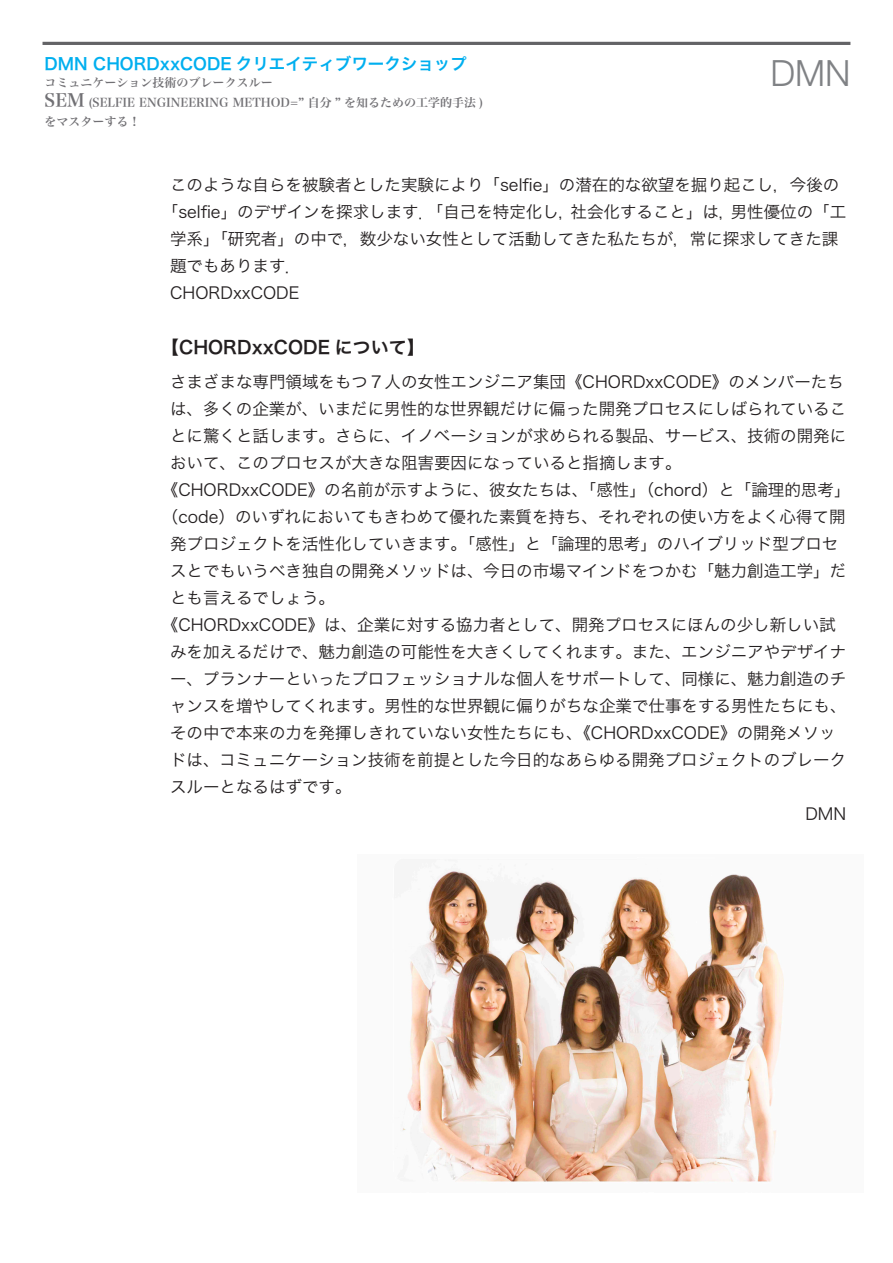
<style>
.page{position:relative;width:893px;height:1263px;background:#fff}
.page>*{position:absolute;margin:0;border:0;box-sizing:border-box;transform-origin:0 0}
.t1{font:300 36px "Helvetica Neue";color:#808285}
.t2{font:18px "Hira Kaku Pro W6";color:#231f20}
.t3{font:18px "Hira Min Pro W6";color:#717074}
.TEXT{font:16.5px/27px "Hira Kaku Pro W3";color:#231f20}
.t4{font:16.5px "Hira Kaku Pro W6";color:#00afef}
.t5{font:12px/20.2px "Hira Min Pro W6";color:#717074}
</style>
<div class="page">
<hr style="left:43px;top:42px;width:807px;height:3px;background:#636366">
<img style="left:402px;top:870px;width:382px;height:312px">
<p class="t4" style="left:45px;top:49px;width:424px">DMN CHORDxxCODE クリエイティブワークショップ</p>
<h1 class="t1" style="left:770px;top:44px;width:81px">DMN</h1>
<p class="t5" style="left:89px;top:71px;width:396px;text-indent:-44px">コミュニケーション技術のブレークスルー<br>(SELFIE ENGINEERING METHOD=” 自分 ” を知るための工学的手法 (</p>
<p class="t3" style="left:45px;top:84px;width:42px">SEM</p>
<p class="t5" style="left:45px;top:110px;width:98px">をマスターする!</p>
<p class="TEXT" style="left:731px;top:170px;width:117px;text-indent:-561px">このような自らを被験者とした実験により「selfie」の潜在的な欲望を掘り起こし，今後の男性優位の「工</p>
<p class="TEXT" style="left:170px;top:197px;width:670px;text-indent:-8px">「selfie」のデザインを探求します「．自己を特定化し，<br>学系」「研究者」の中で，数少ない女性として活動してきた私たちが，常に探求してきた課題でもあります．</p>
<p class="TEXT" style="left:170px;top:278px;width:131px">CHORDxxCODE</p>
<p class="t2" style="left:161px;top:330px;width:265px">【CHORDxxCODE について【</p>
<p class="TEXT" style="left:170px;top:367px;width:678px">さまざまな専門領域をもつ７人の女性エンジニア集団《CHORDxxCODE》のメンバーたちは、多くの企業が、いまだに男性的な世界観だけに偏った開発プロセスにしばられていることに驚くと話します。さらに、イノベーションが求められる製品、サービス、技術の開発において、このプロセスが大きな阻害要因になっていると指摘します。</p>
<p class="TEXT" style="left:162px;top:475px;width:690px">《CHORDxxCODE》の名前が示すように、彼女たちは、「感性」（chord）と「論理的思考「</p>
<p class="TEXT" style="left:162px;top:502px;width:685px">（code）のいずれにおいてもきわめて優れた素質を持ち、それぞれの使い方をよく心得て開</p>
<p class="TEXT" style="left:170px;top:529px;width:670px">発プロジェクトを活性化していきます。「感性」と「論理的思考」のハイブリッド型プロセ</p>
<p class="TEXT" style="left:170px;top:556px;width:678px">スとでもいうべき独自の開発メソッドは、今日の市場マインドをつかむ「魅力創造工学」だ</p>
<p class="TEXT" style="left:170px;top:583px;width:166px">とも言えるでしょう。</p>
<p class="TEXT" style="left:170px;top:610px;width:678px;text-indent:-8px">《CHORDxxCODE》は、企業に対する協力者として、開発プロセスにほんの少し新しい試みを加えるだけで、魅力創造の可能性を大きくしてくれます。また、エンジニアやデザイナー、プランナーといったプロフェッショナルな個人をサポートして、同様に、魅力創造のチャンスを増やしてくれます。男性的な世界観に偏りがちな企業で仕事をする男性たちにも、その中で本来の力を発揮しきれていない女性たちにも、《CHORDxxCODE》の開発メソッドは、コミュニケーション技術を前提とした今日的なあらゆる開発プロジェクトのブレークスルーとなるはずです。</p>
<p class="TEXT" style="left:805px;top:799px;width:42px">DMN</p>
<p class="TEXT" style="left:571px;top:197px;width:167px">社会化すること」は，</p>
</div>
